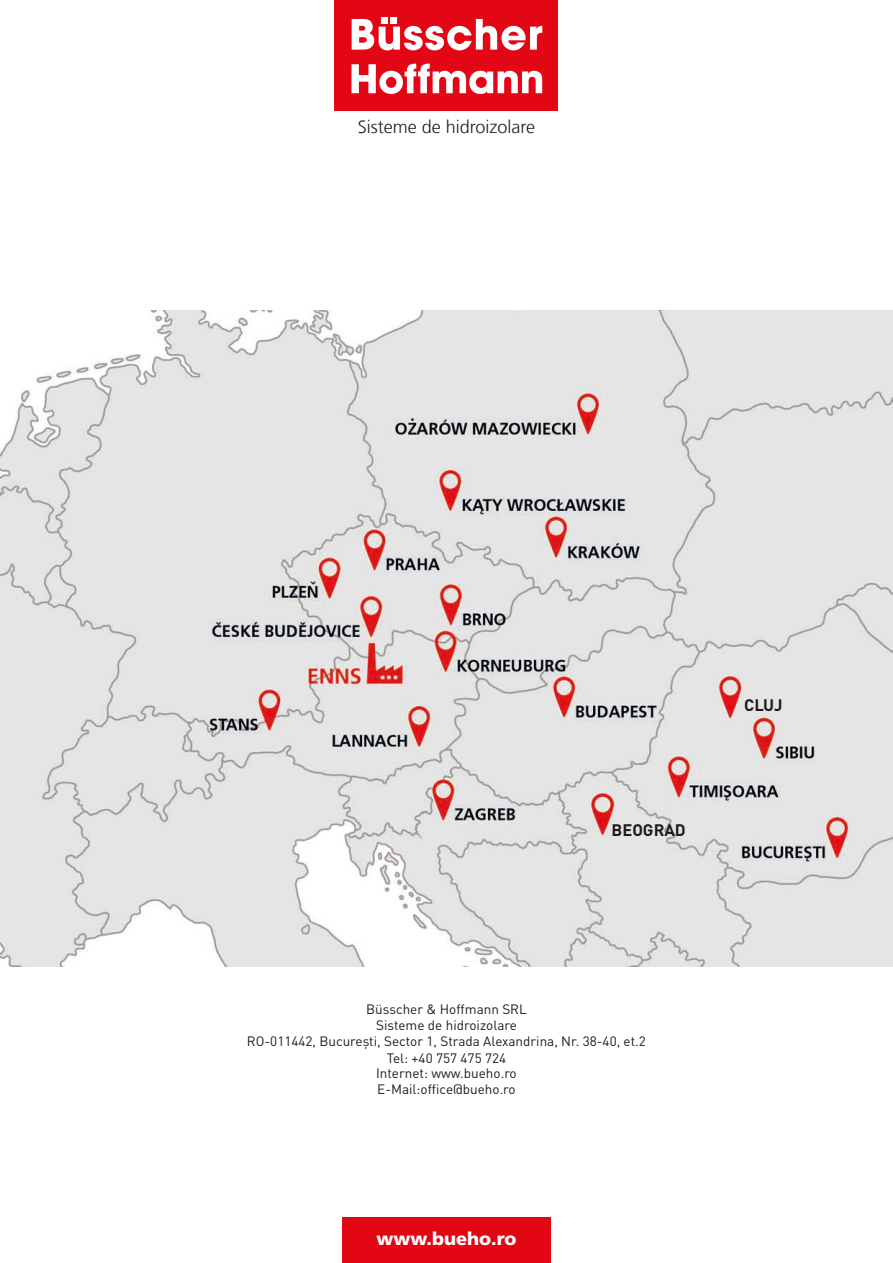
<style>
.page{position:relative;width:893px;height:1263px;background:#fff}
.page>*{position:absolute;margin:0;border:0;box-sizing:border-box;transform-origin:0 0}
.t1{font:300 18px "Frutiger LT Com";color:#1d1d1b}
.t2{font:900 18px "Frutiger LT Std";color:#fff}
.t3{font:700 16.5px "FFDIN Pro";color:#1d1d1b}
.t4{font:13.5px/15.9px "DIN Pro";color:#1d1d1b;text-align:center}
</style>
<div class="page">
<div style="left:342px;top:1218px;width:209px;height:45px;background:#e30614"></div>
<img style="left:0;top:310px;width:893px;height:656px">
<div style="left:335px;top:0;width:223px;height:111px;background:#e30614"></div>
<div style="left:381px;top:17px;width:7px;height:7px;background:#fff"></div>
<div style="left:391px;top:17px;width:6px;height:7px;background:#fff"></div>
<svg style="left:352px;top:19px;width:190px;height:31px"></svg>
<svg style="left:351px;top:64px;width:191px;height:30px"></svg>
<img style="left:713px;top:671px;width:31px;height:54px">
<img style="left:589px;top:788px;width:28px;height:48px">
<h1 class="t1" style="left:358px;top:116px;width:179px">Sisteme de hidroizolare</h1>
<p class="t3" style="left:611px;top:816px;width:76px">BEOGRAD</p>
<p class="t3" style="left:744px;top:691px;width:40px">CLUJ</p>
<p class="t4" style="left:247px;top:1000px;width:400px">Büsscher &amp; Hoffmann SRL<br>Sisteme de hidroizolare<br>RO-011442, București, Sector 1, Strada Alexandrina, Nr. 38-40, et.2<br>Tel: +40 757 475 724<br>Internet: www.bueho.ro<br>E-Mail:office@bueho.ro</p>
<h1 class="t2" style="left:377px;top:1227px;width:141px">www.bueho.ro</h1>
</div>
